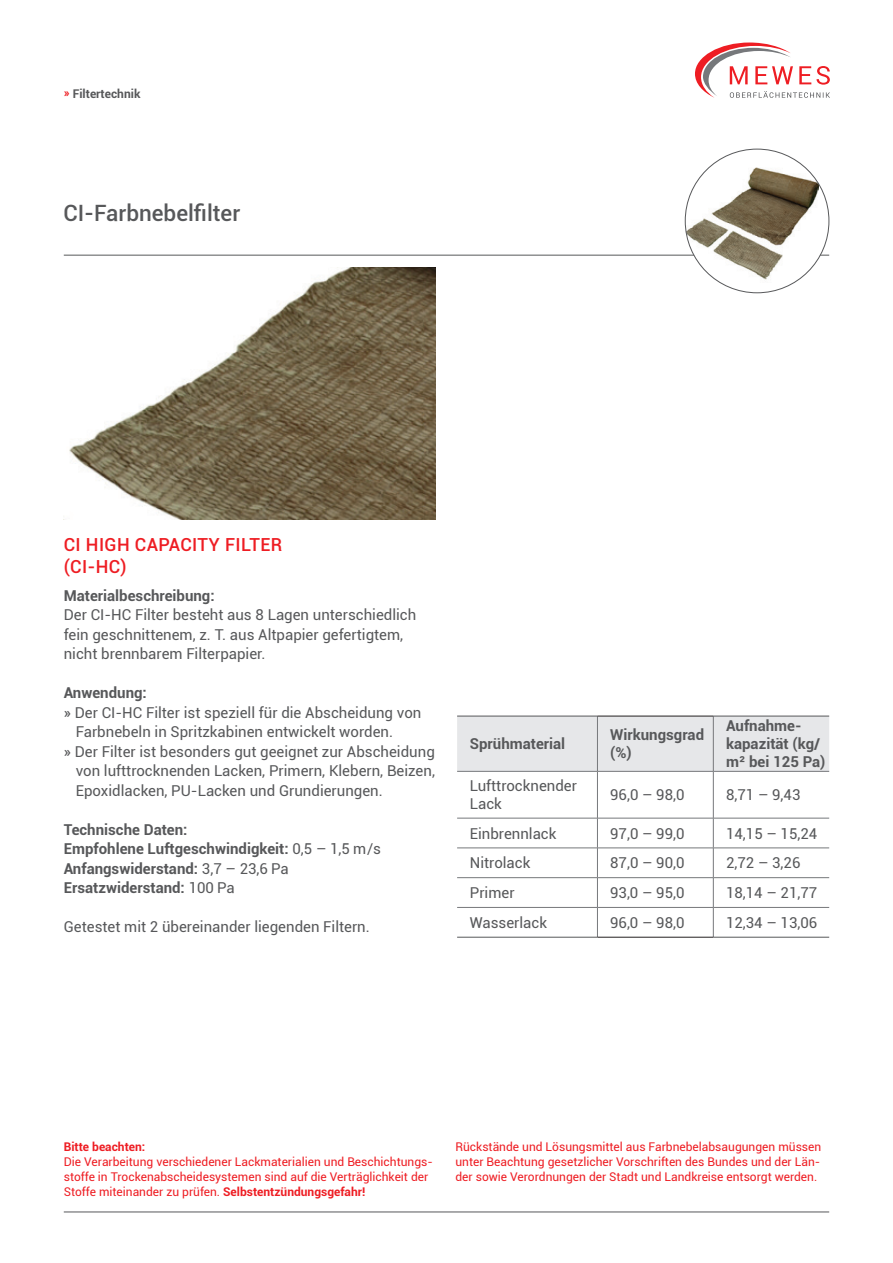
<style>
.page{position:relative;width:893px;height:1263px;background:#fff}
.page>*{position:absolute;margin:0;border:0;box-sizing:border-box;transform-origin:0 0}
.t1{font:500 22.5px "Roboto";color:#57585a}
.t2{font:500 18px/21.6px "Roboto";letter-spacing:.02em;color:#ee1d23}
.t3{font:15px/19.5px "Roboto";color:#57585a}
.t4{font:700 15px/19.5px "Roboto";color:#57585a}
.t5{font:12px/15px "Roboto";color:#ee1d23}
.t6{font:700 12px "Roboto";color:#57585a}
.t7{font:700 12px "Roboto";color:#ee1d23}
.s1{color:#ee1d23}
.s2{font-weight:500}
.s3{font-weight:400}
.s4{font-weight:700}
</style>
<div class="page">
<svg style="left:695px;top:43px;width:135px;height:55px"></svg>
<hr style="left:64px;top:255px;width:765px;height:1px;background:#57585a">
<hr style="left:64px;top:1212px;width:765px;height:1px;background:#57585a">
<img style="left:64px;top:268px;width:372px;height:252px">
<svg style="left:457px;top:717px;width:372px;height:220px"></svg>
<hr style="left:713px;top:771px;width:116px;height:1px;background:#76787b">
<hr style="left:713px;top:716px;width:1px;height:55px;background:#76787b">
<hr style="left:597px;top:771px;width:116px;height:1px;background:#76787b">
<hr style="left:457px;top:771px;width:140px;height:1px;background:#76787b">
<hr style="left:713px;top:716px;width:116px;height:1px;background:#57585a">
<hr style="left:713px;top:937px;width:116px;height:1px;background:#57585a">
<hr style="left:457px;top:716px;width:140px;height:1px;background:#57585a">
<hr style="left:457px;top:937px;width:140px;height:1px;background:#57585a">
<hr style="left:597px;top:716px;width:116px;height:1px;background:#231f20">
<hr style="left:597px;top:937px;width:116px;height:1px;background:#231f20">
<svg style="left:685px;top:149px;width:144px;height:144px"></svg>
<img style="left:685px;top:156px;width:134px;height:134px">
<p class="t6" style="left:64px;top:85px;width:78px"><span class="s1">»</span> Filtertechnik</p>
<h1 class="t1" style="left:63px;top:197px;width:178px">CI-Farbnebelfilter</h1>
<p class="t2" style="left:64px;top:533px;width:220px">CI HIGH CAPACITY FILTER (CI-HC)</p>
<p class="t4" style="left:64px;top:585px;width:152px">Materialbeschreibung:</p>
<p class="t3" style="left:64px;top:604px;width:354px">Der CI-HC Filter besteht aus 8 Lagen unterschiedlich fein geschnittenem, z. T. aus Altpapier gefertigtem, nicht brennbarem Filterpapier.</p>
<p class="t4" style="left:64px;top:682px;width:85px">Anwendung:</p>
<p class="t3" style="left:64px;top:702px;width:359px"><span class="s2">»</span> Der CI-HC Filter ist speziell für die Abscheidung von</p>
<p class="t3" style="left:76px;top:721px;width:319px">Farbnebeln in Spritzkabinen entwickelt worden.</p>
<p class="t3" style="left:64px;top:741px;width:373px"><span class="s2">»</span> Der Filter ist besonders gut geeignet zur Abscheidung</p>
<p class="t3" style="left:76px;top:760px;width:361px">von lufttrocknenden Lacken, Primern, Klebern, Beizen,</p>
<p class="t3" style="left:76px;top:780px;width:309px">Epoxidlacken, PU-Lacken und Grundierungen.</p>
<p class="t4" style="left:64px;top:819px;width:319px">Technische Daten:<br>Empfohlene Luftgeschwindigkeit: <span class="s3">0,5 – 1,5 m/s<br></span>Anfangswiderstand: <span class="s3">3,7 – 23,6 Pa<br></span>Ersatzwiderstand: <span class="s3">100 Pa</span></p>
<p class="t3" style="left:64px;top:916px;width:308px">Getestet mit 2 übereinander liegenden Filtern.</p>
<p class="t4" style="left:470px;top:734px;width:97px">Sprühmaterial</p>
<p class="t4" style="left:610px;top:725px;width:95px;line-height:18px">Wirkungsgrad (%)</p>
<p class="t4" style="left:726px;top:716px;width:101px;line-height:18px">Aufnahme&shy;kapazität (kg/ m² bei 125 Pa)</p>
<p class="t3" style="left:470px;top:776px;width:109px;line-height:18px">Lufttrocknender<br>Lack</p>
<p class="t3" style="left:610px;top:785px;width:76px">96,0 – 98,0</p>
<p class="t3" style="left:726px;top:785px;width:76px">8,71 – 9,43</p>
<p class="t3" style="left:470px;top:823px;width:88px">Einbrennlack</p>
<p class="t3" style="left:610px;top:823px;width:76px">97,0 – 99,0</p>
<p class="t3" style="left:726px;top:823px;width:93px">14,15 – 15,24</p>
<p class="t3" style="left:470px;top:853px;width:62px">Nitrolack</p>
<p class="t3" style="left:610px;top:853px;width:76px">87,0 – 90,0</p>
<p class="t3" style="left:726px;top:853px;width:76px">2,72 – 3,26</p>
<p class="t3" style="left:470px;top:882px;width:46px">Primer</p>
<p class="t3" style="left:610px;top:882px;width:76px">93,0 – 95,0</p>
<p class="t3" style="left:726px;top:882px;width:93px">18,14 – 21,77</p>
<p class="t3" style="left:470px;top:912px;width:79px">Wasserlack</p>
<p class="t3" style="left:610px;top:912px;width:76px">96,0 – 98,0</p>
<p class="t3" style="left:726px;top:912px;width:93px">12,34 – 13,06</p>
<p class="t7" style="left:64px;top:1138px;width:83px">Bitte beachten:</p>
<p class="t5" style="left:64px;top:1153px;width:371px">Die Verarbeitung verschiedener Lackmaterialien und Beschichtungs&shy;stoffe in Trockenabscheidesystemen sind auf die Verträglichkeit der<br>Stoffe miteinander zu prüfen. <span class="s4">Selbstentzündungsgefahr!</span></p>
<p class="t5" style="left:455px;top:1138px;width:367px;text-align:justify">Rückstände und Lösungsmittel aus Farbnebelabsaugungen müssen unter Beachtung gesetzlicher Vorschriften des Bundes und der Län&shy;der sowie Verordnungen der Stadt und Landkreise entsorgt werden.</p>
</div>
